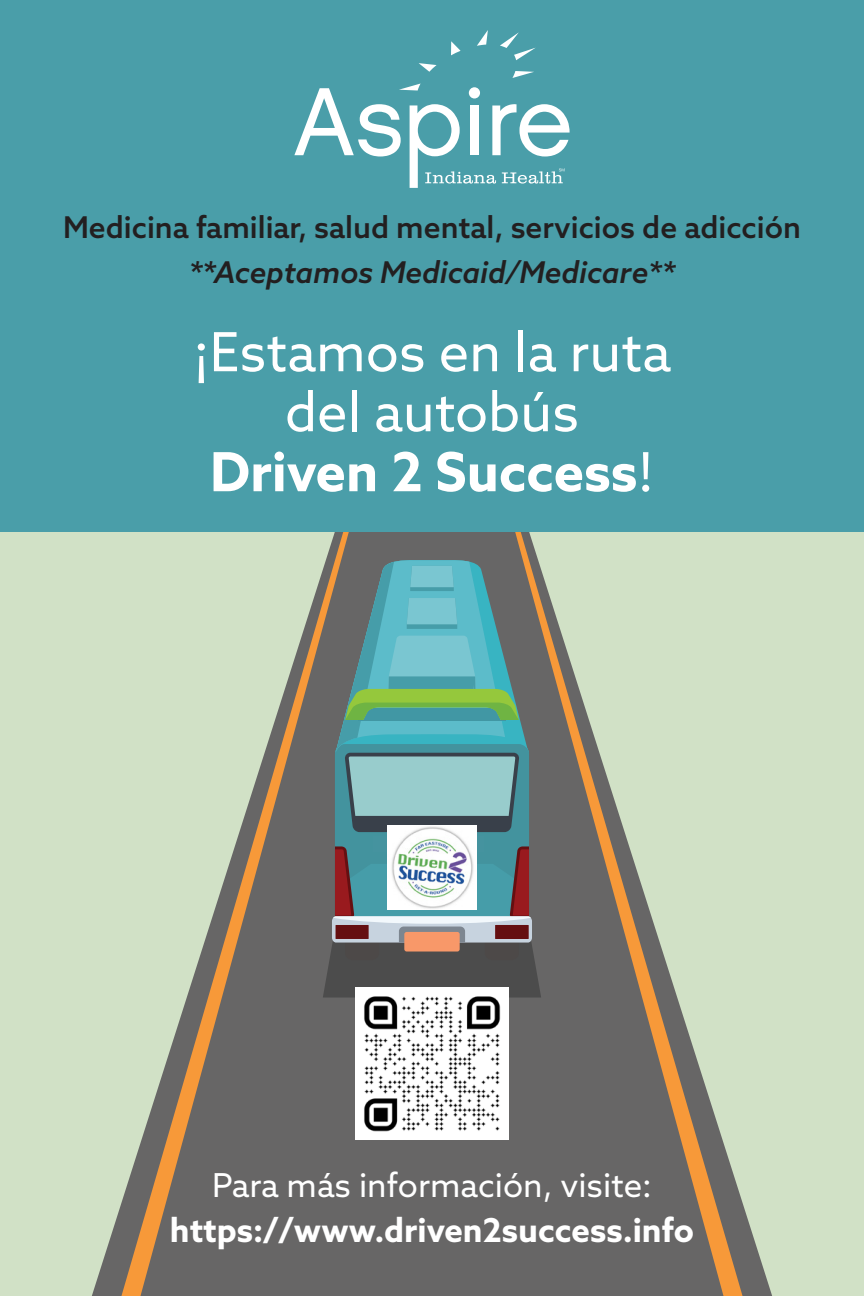
<style>
.page{position:relative;width:864px;height:1296px;background:#fff}
.page>*{position:absolute;margin:0;border:0;box-sizing:border-box;transform-origin:0 0}
.t1{font:54px/60px "Azo Sans";color:#fff;text-align:center}
.t2{font:700 33px/45px "Azo Sans";color:#fff;text-align:center}
.t3{font:500 30px "Azo Sans";color:#231f20}
.t4{font:italic 500 30px "Azo Sans";color:#231f20}
.s1{font-weight:700}
.s2{font-weight:400}
</style>
<div class="page">
<div style="left:0;top:488px;width:864px;height:808px;background:#d1e1c6"></div>
<svg style="left:92px;top:531px;width:680px;height:765px"></svg>
<svg style="left:121px;top:531px;width:622px;height:765px;fill:#676666"></svg>
<svg style="left:323px;top:666px;width:218px;height:332px;background:#595959"></svg>
<svg style="left:333px;top:560px;width:198px;height:400px;background:#6b9998"></svg>
<div style="left:374px;top:836px;width:110px;height:15px;background:#45939f"></div>
<div style="left:0;top:0;width:864px;height:531px;background:#4a9ea9"></div>
<svg style="left:419px;top:63px;width:18px;height:9px"></svg>
<svg style="left:451px;top:41px;width:10px;height:14px"></svg>
<svg style="left:477px;top:30px;width:11px;height:16px"></svg>
<svg style="left:500px;top:32px;width:36px;height:28px"></svg>
<svg style="left:512px;top:71px;width:22px;height:7px"></svg>
<svg style="left:294px;top:84px;width:276px;height:104px"></svg>
<img style="left:356px;top:987px;width:152px;height:153px">
<img style="left:388px;top:826px;width:88px;height:83px">
<p class="t3" style="left:63px;top:208px;width:739px">Medicina familiar, salud mental, servicios de adicción</p>
<p class="t4" style="left:189px;top:253px;width:488px">**Aceptamos Medicaid/Medicare**</p>
<p class="t1" style="left:193px;top:321px;width:479px">¡Estamos en la ruta del autobús<br><span class="s1">Driven 2 Success</span>!</p>
<p class="t2" style="left:170px;top:1162px;width:526px"><span class="s2">Para más información, visite: </span>https://www.driven2success.info</p>
</div>
